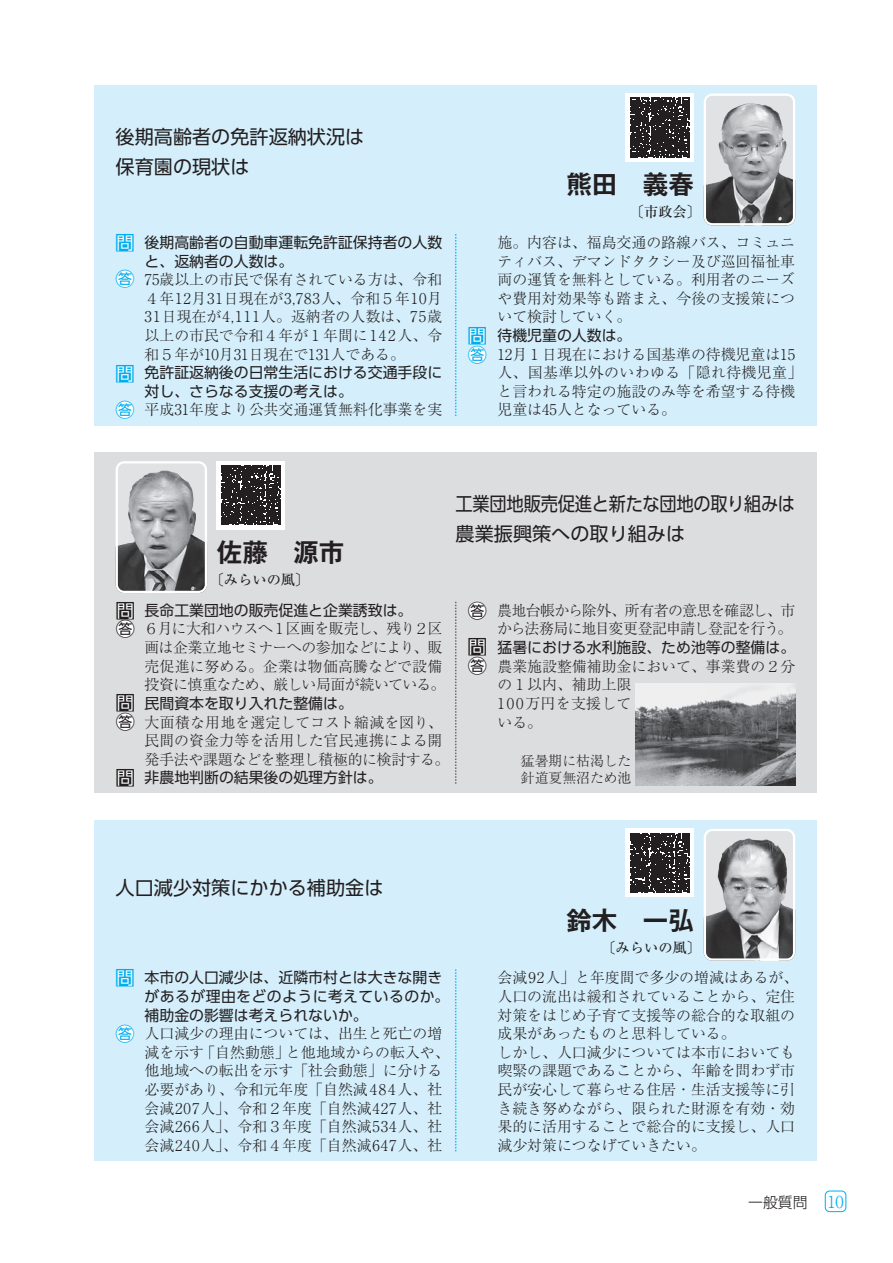
<style>
.page{position:relative;width:893px;height:1263px;background:#fff}
.page>*{position:absolute;margin:0;border:0;box-sizing:border-box;transform-origin:0 0}
.t1{font:700 25.5px "Gothic MB101 Pr 6 N De";color:#231f20}
.t2{font:19.2px/30px "UD Shin Go Pro";color:#231f20}
.t3{font:19.2px/30px "UD Shin Go Pro";color:#231f20;scale:.9 1}
.t4{font:19.2px "UD Shin Go Pr 6 N";color:#231f20}
.t5{font:19.2px "UD Shin Go Pr 6 N";color:#00aeef}
.t6{font:300 14.85px/18.6px "Ryumin Pr 6 N";color:#231f20}
.t7{font:14.85px/18.6px "UD Shin Go Pro";color:#231f20}
.t8{font:300 14.85px/18.6px "Ryumin Pr 6 N";letter-spacing:-.03em;color:#231f20}
.t9{font:300 14.85px/18.6px "Ryumin Pr 6 N";letter-spacing:-.05em;color:#231f20}
.t10{font:300 14.85px "Shin Go Pr 5";color:#231f20}
.t11{font:500 14.25px "Ryumin Pr 6 N";color:#231f20}
.t12{font:300 13.8px/17px "Ryumin Pr 6 N";color:#231f20}
.s1{font-family:"Ryumin Pr 6 N";font-size:16.5px;color:#00aeef}
</style>
<div class="page">
<div style="left:94px;top:453px;width:722px;height:340px;background:#dcdddf"></div>
<div style="left:94px;top:85px;width:722px;height:340px;background:#d4effb"></div>
<div style="left:94px;top:820px;width:722px;height:340px;background:#d4effb"></div>
<div style="left:825px;top:1191px;width:21px;height:21px;border:1px solid #00aeef;border-radius:4px"></div>
<svg style="left:455px;top:602px;width:1px;height:182px"></svg>
<img style="left:116px;top:464px;width:88px;height:129px">
<div style="left:116px;top:461px;width:91px;height:132px;border:2px solid #fff;border-radius:7px"></div>
<img style="left:704px;top:94px;width:91px;height:131px">
<div style="left:704px;top:94px;width:91px;height:131px;border:2px solid #fff;border-radius:7px"></div>
<img style="left:707px;top:833px;width:85px;height:125px">
<div style="left:704px;top:829px;width:91px;height:132px;border:2px solid #fff;border-radius:7px"></div>
<svg style="left:455px;top:234px;width:1px;height:182px"></svg>
<svg style="left:455px;top:969px;width:1px;height:182px"></svg>
<div style="left:117px;top:602px;width:17px;height:16px;background:#fff"></div>
<div style="left:117px;top:694px;width:17px;height:17px;background:#fff"></div>
<div style="left:117px;top:770px;width:17px;height:16px;background:#fff"></div>
<div style="left:469px;top:639px;width:17px;height:16px;background:#fff"></div>
<div style="left:117px;top:620px;width:17px;height:18px;background:#fff;border-radius:50%"></div>
<div style="left:117px;top:713px;width:17px;height:17px;background:#fff;border-radius:50%"></div>
<div style="left:469px;top:657px;width:17px;height:17px;background:#fff;border-radius:50%"></div>
<div style="left:469px;top:601px;width:17px;height:18px;background:#fff;border-radius:50%"></div>
<div style="left:117px;top:234px;width:17px;height:17px;background:#fff"></div>
<div style="left:117px;top:365px;width:17px;height:17px;background:#fff"></div>
<div style="left:117px;top:969px;width:17px;height:17px;background:#fff"></div>
<div style="left:469px;top:327px;width:17px;height:17px;background:#fff"></div>
<div style="left:116px;top:270px;width:18px;height:18px;background:#fff;border-radius:50%"></div>
<div style="left:116px;top:401px;width:18px;height:18px;background:#fff;border-radius:50%"></div>
<div style="left:116px;top:1025px;width:18px;height:17px;background:#fff;border-radius:50%"></div>
<div style="left:469px;top:346px;width:17px;height:17px;background:#fff;border-radius:50%"></div>
<div style="left:217px;top:461px;width:68px;height:68px;background:#fff"></div>
<svg style="left:221px;top:465px;width:60px;height:60px;background:#373334"></svg>
<div style="left:626px;top:94px;width:68px;height:68px;background:linear-gradient(to right,#fff,#fff)"></div>
<svg style="left:630px;top:98px;width:59px;height:59px;background:#363233"></svg>
<div style="left:626px;top:829px;width:68px;height:68px;background:#fff"></div>
<svg style="left:630px;top:833px;width:60px;height:59px;background:#383536"></svg>
<img style="left:636px;top:683px;width:159px;height:102px">
<p class="t2" style="left:116px;top:121px;width:250px">後期高齢者の免許返納状況は保育園の現状は</p>
<p class="t5" style="left:116px;top:227px;width:21px">問</p>
<p class="t5" style="left:116px;top:264px;width:21px">答</p>
<p class="t5" style="left:116px;top:358px;width:21px">問</p>
<p class="t5" style="left:116px;top:395px;width:21px">答</p>
<p class="t7" style="left:145px;top:233px;width:299px">後期高齢者の自動車運転免許証保持者の人数と、返納者の人数は。</p>
<p class="t6" style="left:145px;top:269px;width:299px;text-align:justify">75歳以上の市民で保有されている方は、令和４年12月31日現在が3,783人、令和５年10月31日現在が4,111人。返納者の人数は、75歳以上の市民で令和４年が１年間に142人、令和５年が10月31日現在で131人である。</p>
<p class="t7" style="left:145px;top:363px;width:299px">免許証返納後の日常生活における交通手段に対し、さらなる支援の考えは。</p>
<p class="t6" style="left:145px;top:400px;width:299px">平成31年度より公共交通運賃無料化事業を実</p>
<p class="t5" style="left:468px;top:320px;width:21px">問</p>
<p class="t5" style="left:468px;top:339px;width:21px">答</p>
<h1 class="t1" style="left:566px;top:163px;width:129px">熊田　義春</h1>
<p class="t11" style="left:630px;top:201px;width:73px">〔市政会〕</p>
<p class="t6" style="left:497px;top:232px;width:299px;text-align:justify">施。内容は、福島交通の路線バス、コミュニティバス、デマンドタクシー及び巡回福祉車両の運賃を無料としている。利用者のニーズや費用対効果等も踏まえ、今後の支援策について検討していく。</p>
<p class="t7" style="left:497px;top:326px;width:135px">待機児童の人数は。</p>
<p class="t6" style="left:497px;top:344px;width:306px">12月１日現在における国基準の待機児童は15人、国基準以外のいわゆる「隠れ待機児童」と言われる特定の施設のみ等を希望する待機児童は45人となっている。</p>
<p class="t4" style="left:116px;top:595px;width:21px">問</p>
<p class="t4" style="left:116px;top:613px;width:21px">答</p>
<p class="t4" style="left:116px;top:687px;width:21px">問</p>
<p class="t4" style="left:116px;top:706px;width:21px">答</p>
<p class="t4" style="left:116px;top:762px;width:21px">問</p>
<h1 class="t1" style="left:217px;top:531px;width:129px">佐藤　源市</h1>
<p class="t11" style="left:210px;top:569px;width:101px">〔みらいの風〕</p>
<p class="t7" style="left:145px;top:600px;width:269px">長命工業団地の販売促進と企業誘致は。</p>
<p class="t8" style="left:144px;top:619px;width:303px">６月に大和ハウスへ１区画を販売し、残り２区画は企業立地セミナーへの参加などにより、販売促進に努める。企業は物価高騰などで設備投資に慎重なため、厳しい局面が続いている。</p>
<p class="t7" style="left:145px;top:693px;width:210px">民間資本を取り入れた整備は。</p>
<p class="t6" style="left:144px;top:712px;width:306px">大面積な用地を選定してコスト縮減を図り、民間の資金力等を活用した官民連携による開発手法や課題などを整理し積極的に検討する。</p>
<p class="t7" style="left:145px;top:768px;width:240px">非農地判断の結果後の処理方針は。</p>
<p class="t3" style="left:456px;top:489px;width:379px">工業団地販売促進と新たな団地の取り組みは農業振興策への取り組みは</p>
<p class="t4" style="left:468px;top:595px;width:21px">答</p>
<p class="t4" style="left:468px;top:631px;width:21px">問</p>
<p class="t4" style="left:468px;top:650px;width:21px">答</p>
<p class="t9" style="left:497px;top:600px;width:300px">農地台帳から除外、所有者の意思を確認し、市から法務局に地目変更登記申請し登記を行う。</p>
<p class="t7" style="left:498px;top:638px;width:299px">猛暑における水利施設、ため池等の整備は。</p>
<p class="t6" style="left:498px;top:656px;width:299px">農業施設整備補助金において、事業費の２分の１以内、補助上限<br>100万円を支援して<br>いる。</p>
<p class="t12" style="left:521px;top:752px;width:112px">猛暑期に枯渇した針道夏無沼ため池</p>
<p class="t2" style="left:116px;top:872px;width:269px">人口減少対策にかかる補助金は</p>
<p class="t5" style="left:116px;top:962px;width:21px">問</p>
<p class="t5" style="left:116px;top:1018px;width:21px">答</p>
<p class="t7" style="left:145px;top:968px;width:306px">本市の人口減少は、近隣市村とは大きな開きがあるが理由をどのように考えているのか。補助金の影響は考えられないか。</p>
<p class="t6" style="left:145px;top:1023px;width:307px">人口減少の理由については、出生と死亡の増減を示す「自然動態」と他地域からの転入や、他地域への転出を示す「社会動態」に分ける必要があり、令和元年度「自然減484人、社会減207人」、令和２年度「自然減427人、社会減266人」、令和３年度「自然減534人、社会減240人」、令和４年度「自然減647人、社</p>
<h1 class="t1" style="left:566px;top:899px;width:129px">鈴木　一弘</h1>
<p class="t11" style="left:601px;top:936px;width:101px">〔みらいの風〕</p>
<p class="t6" style="left:497px;top:968px;width:302px">会減92人」と年度間で多少の増減はあるが、人口の流出は緩和されていることから、定住対策をはじめ子育て支援等の総合的な取組の成果があったものと思料している。<br>しかし、人口減少については本市においても喫緊の課題であることから、年齢を問わず市民が安心して暮らせる住居・生活支援等に引き続き努めながら、限られた財源を有効・効果的に活用することで総合的に支援し、人口減少対策につなげていきたい。</p>
<p class="t10" style="left:748px;top:1190px;width:97px">一般質問 <span class="s1">10</span></p>
</div>
